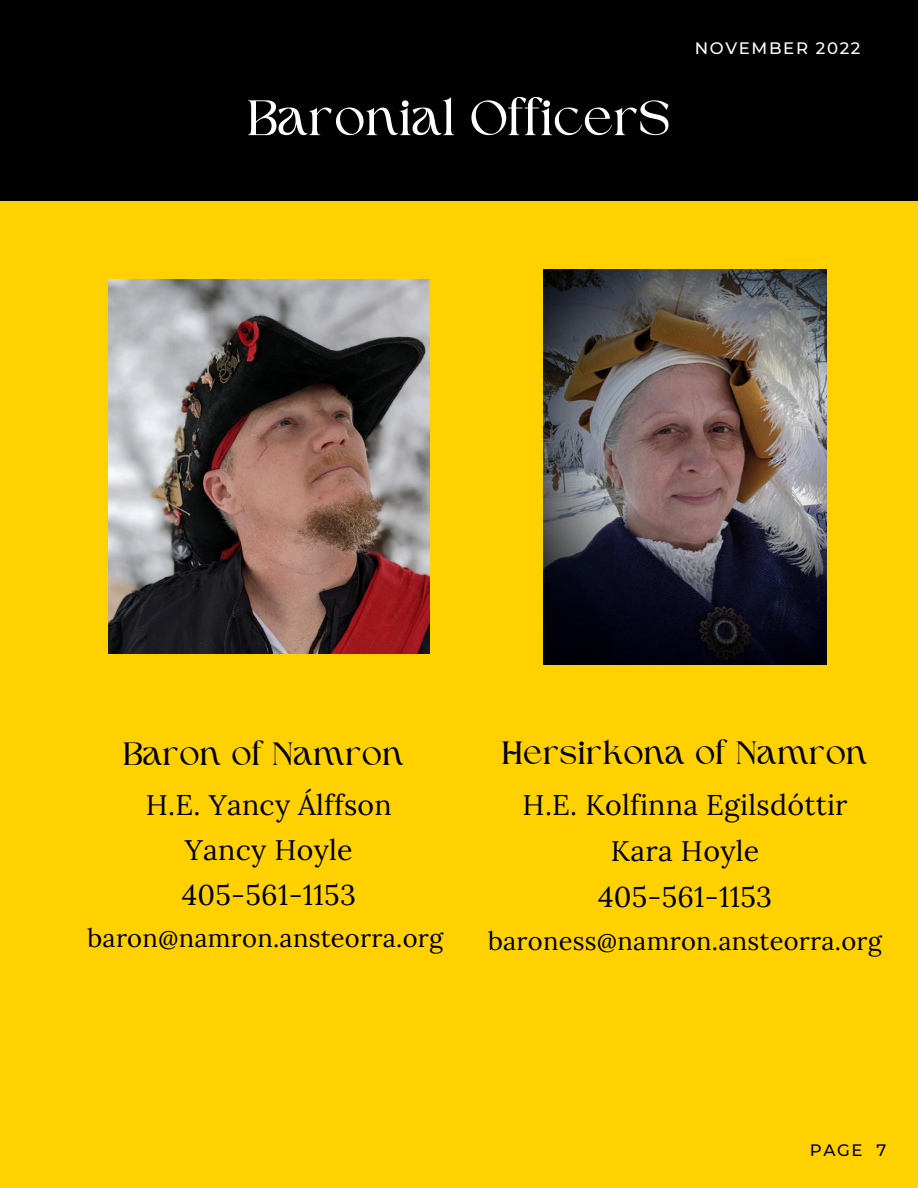
<style>
.page{position:relative;width:918px;height:1188px;background:#ffd100}
.page>*{position:absolute;margin:0;border:0;box-sizing:border-box;transform-origin:0 0}
.t1{font:50.85px "Higuen";letter-spacing:.01em;color:#fff}
.t2{font:33px "Higuen";letter-spacing:.01em;color:#000}
.t3{font:28.5px/45px "Lora";letter-spacing:.01em;color:#000;text-align:center}
.t4{font:25.5px "Lora";letter-spacing:.01em;color:#000}
.t5{font:500 16.5px "Montserrat";letter-spacing:.1em;color:#fff}
.t6{font:500 16.5px "Montserrat";color:#000}
</style>
<div class="page">
<div style="left:0;top:0;width:918px;height:201px;background:#000"></div>
<img style="left:108px;top:280px;width:322px;height:373px">
<img style="left:544px;top:269px;width:282px;height:395px">
<h1 class="t1" style="left:248px;top:97px;width:424px">Baronial OfficerS</h1>
<p class="t5" style="left:695px;top:38px;width:167px">NOVEMBER 2022</p>
<p class="t2" style="left:123px;top:740px;width:282px">Baron of Namron</p>
<p class="t3" style="left:146px;top:782px;width:248px">H.E. Yancy Álffson<br>Yancy Hoyle<br>405-561-1153</p>
<p class="t4" style="left:88px;top:921px;width:357px">baron@namron.ansteorra.org</p>
<p class="t2" style="left:502px;top:740px;width:367px">Hersirkona of Namron</p>
<p class="t3" style="left:522px;top:782px;width:327px;line-height:46.2px">H.E. Kolfinna Egilsdóttir<br>Kara Hoyle<br>405-561-1153</p>
<p class="t4" style="left:488px;top:924px;width:395px">baroness@namron.ansteorra.org</p>
<p class="t6" style="left:810px;top:1140px;width:78px">PAGE 7</p>
</div>
